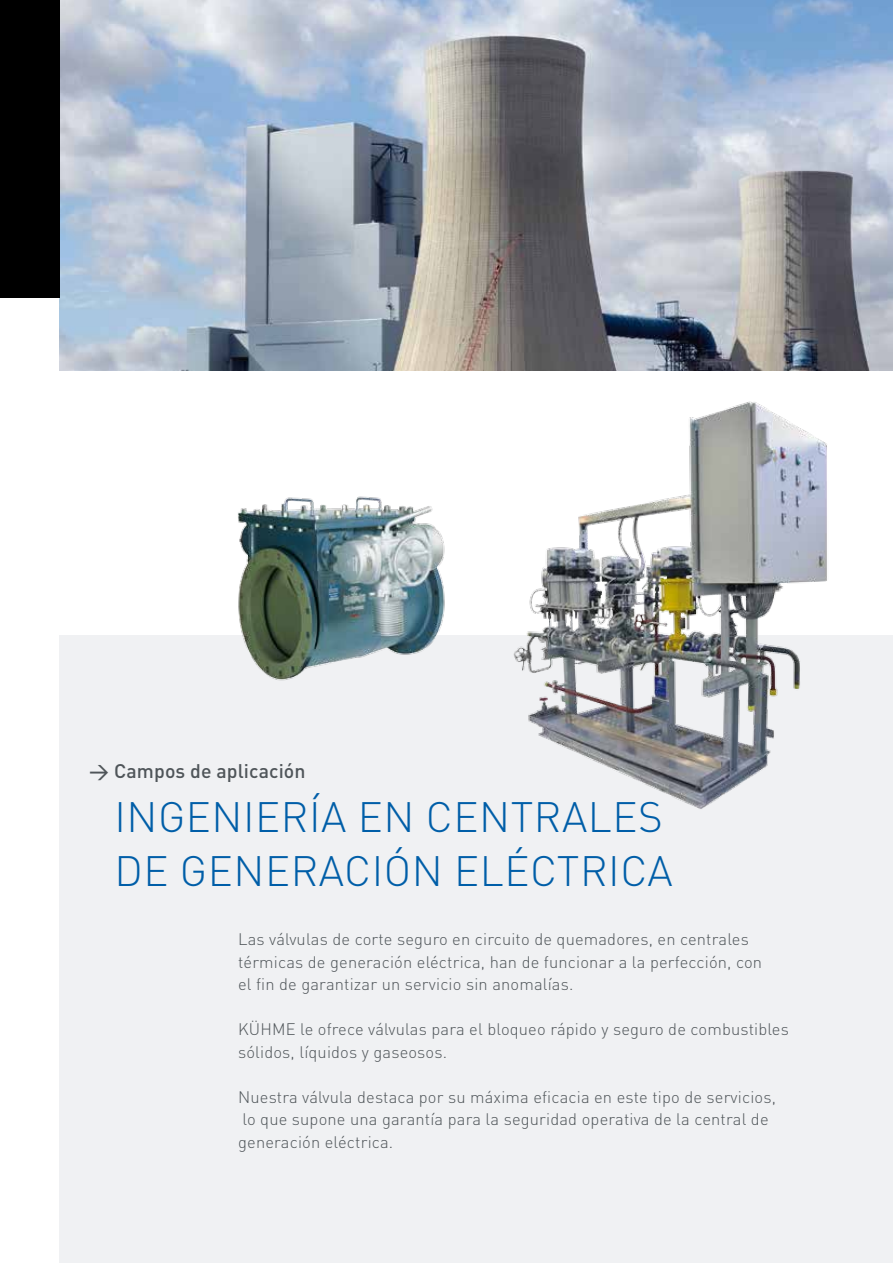
<style>
.page{position:relative;width:893px;height:1263px;background:#fff}
.page>*{position:absolute;margin:0;border:0;box-sizing:border-box;transform-origin:0 0}
.t1{font:300 42px/54px "DIN Pro";letter-spacing:.015em;color:#005ea8}
.t2{font:500 19.5px "DIN Pro";letter-spacing:.005em;color:#4f5559}
.t3{font:300 16.5px/22.5px "DIN Pro";letter-spacing:.01em;color:#4f5559}
.s1{font-family:"DIN"}
</style>
<div class="page">
<div style="left:60px;top:636px;width:833px;height:627px;background:#f0f1f3"></div>
<img style="left:60px;top:0;width:833px;height:370px">
<div style="left:0;top:0;width:60px;height:298px;background:#000"></div>
<img style="left:208px;top:496px;width:255px;height:185px">
<img style="left:497px;top:344px;width:356px;height:465px">
<p class="t2" style="left:89px;top:757px;width:218px"><span class="s1">&gt;</span> Campos de aplicación</p>
<h1 class="t1" style="left:114px;top:788px;width:560px">Ingeniería en centrales de generación eléctrica</h1>
<p class="t3" style="left:238px;top:927px;width:525px">Las válvulas de corte seguro en circuito de quemadores, en centrales térmicas de generación eléctrica, han de funcionar a la perfección, con el fin de garantizar un servicio sin anomalías.</p>
<p class="t3" style="left:238px;top:1017px;width:552px">KÜHME le ofrece válvulas para el bloqueo rápido y seguro de combustibles sólidos, líquidos y gaseosos.</p>
<p class="t3" style="left:238px;top:1085px;width:539px">N uestra válvula destaca por su máxima eficacia en este tipo de servicios, lo que supone una garantía para la seguridad operativa de la central de generación eléctrica.</p>
</div>
